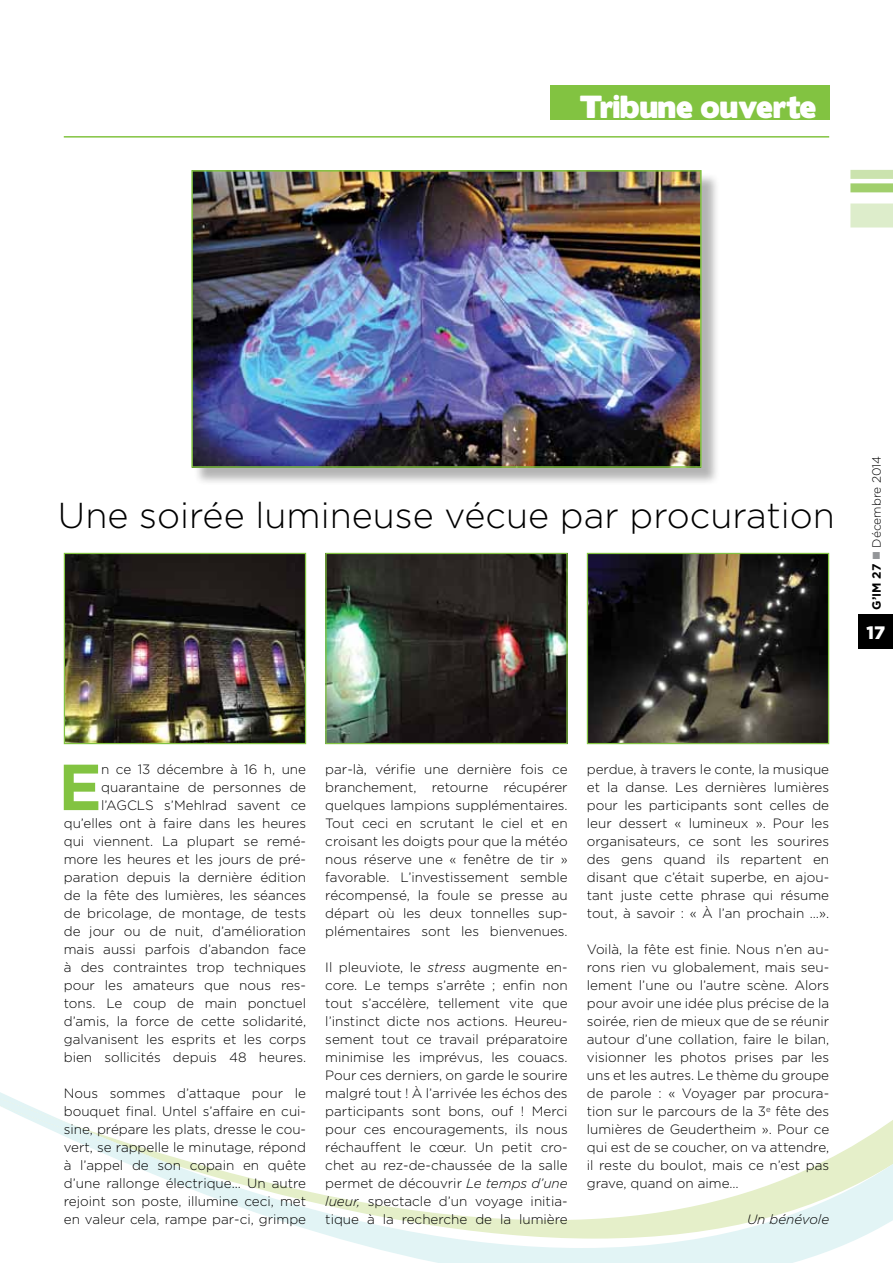
<style>
.page{position:relative;width:893px;height:1263px;background:#fff}
.page>*{position:absolute;margin:0;border:0;box-sizing:border-box;transform-origin:0 0}
.t1{font:700 64.95px "Gotham";color:#82c341}
.t2{font:300 36px "Gotham";color:#000}
.t3{font:28.5px "Boris Black Bloxx";color:#fff}
.t4{font:900 18px "Gotham";color:#fff}
.t5{font:300 13.5px/18px "Gotham";color:#000;text-align:justify}
.t6{font:italic 300 13.5px "Gotham";color:#000}
.t7{font:300 12px "Gotham";color:#000}
.s1{font-weight:700}
.s2{color:#939598}
.s3{font-style:italic}
</style>
<div class="page">
<svg style="left:132px;top:1165px;width:761px;height:98px"></svg>
<svg style="left:0;top:1092px;width:893px;height:73px"></svg>
<div style="left:859px;top:614px;width:34px;height:34px;background:#000"></div>
<div style="left:850px;top:183px;width:43px;height:9px;background:#a1cf6d"></div>
<div style="left:850px;top:203px;width:43px;height:24px;background:#ddedcb"></div>
<div style="left:850px;top:170px;width:43px;height:9px;background:#cbe3ae"></div>
<hr style="left:64px;top:136px;width:765px;height:2px;background:#82c341">
<div style="left:550px;top:85px;width:279px;height:34px;background:#82c341"></div>
<div style="left:194px;top:172px;width:526px;height:315px;background:#000;opacity:.3"></div>
<img style="left:194px;top:173px;width:505px;height:292px">
<div style="left:191px;top:170px;width:511px;height:298px;border:2px solid #82c341"></div>
<img style="left:66px;top:555px;width:238px;height:187px">
<div style="left:64px;top:553px;width:242px;height:191px;border:1px solid #82c341"></div>
<img style="left:327px;top:555px;width:239px;height:187px">
<div style="left:325px;top:553px;width:243px;height:191px;border:1px solid #82c341"></div>
<img style="left:589px;top:555px;width:238px;height:187px">
<div style="left:587px;top:553px;width:242px;height:191px;border:1px solid #82c341"></div>
<h3 class="t3" style="left:579px;top:86px;width:239px">Tribune ouverte</h3>
<h2 class="t2" style="left:58px;top:493px;width:778px">Une soirée lumineuse vécue par procuration</h2>
<p class="t7" style="left:869px;top:610px;width:155px;rotate:-90deg"><span class="s1">G’IM 27</span> <span class="s2">■</span> Décembre 2014</p>
<h3 class="t4" style="left:867px;top:621px;width:20px">17</h3>
<h1 class="t1" style="left:58px;top:748px;width:45px">E</h1>
<p class="t5" style="left:64px;top:760px;width:244px;text-align:right">n ce 13 décembre à 16 h, une quarantaine de personnes de l’AGCLS s’Mehlrad savent ce qu’elles ont à faire dans les heures qui viennent. La plupart se remé&shy;more les heures et les jours de pré&shy;paration depuis la dernière édition de la fête des lumières, les séances de bricolage, de montage, de tests de jour ou de nuit, d’amélioration mais aussi parfois d’abandon face à des contraintes trop techniques pour les amateurs que nous res&shy;tons. Le coup de main ponctuel d’amis, la force de cette solidarité, galvanisent les esprits et les corps bien sollicités depuis 48 heures.</p>
<p class="t5" style="left:64px;top:1084px;width:244px">Nous sommes d’attaque pour le bouquet final. Untel s’affaire en cui&shy;sine, prépare les plats, dresse le cou&shy;vert, se rappelle le minutage, répond à l’appel de son copain en quête d’une rallonge électrique... Un autre rejoint son poste, illumine ceci, met en valeur cela, rampe par-ci, grimpe</p>
<p class="t5" style="left:325px;top:760px;width:244px">par-là, vérifie une dernière fois ce branchement, retourne récupérer quelques lampions supplémentaires.<br>Tout ceci en scrutant le ciel et en croisant les doigts pour que la météo nous réserve une « fenêtre de tir » favorable. L’investissement semble récompensé, la foule se presse au départ où les deux tonnelles sup&shy;plémentaires sont les bienvenues.</p>
<p class="t5" style="left:325px;top:958px;width:244px">Il pleuviote, le <span class="s3">stress</span> augmente en&shy;core. Le temps s’arrête ; enfin non tout s’accélère, tellement vite que l’instinct dicte nos actions. Heureu&shy;sement tout ce travail préparatoire minimise les imprévus, les couacs.<br>Pour ces derniers, on garde le sourire malgré tout ! À l’arrivée les échos des participants sont bons, ouf ! Merci pour ces encouragements, ils nous réchauffent le cœur. Un petit cro&shy;chet au rez-de-chaussée de la salle permet de découvrir <span class="s3">Le temps d’une lueur,</span> spectacle d’un voyage initia&shy;tique à la recherche de la lumière</p>
<p class="t5" style="left:587px;top:760px;width:244px">perdue, à travers le conte, la musique et la danse. Les dernières lumières pour les participants sont celles de leur dessert « lumineux ». Pour les organisateurs, ce sont les sourires des gens quand ils repartent en disant que c’était superbe, en ajou&shy;tant juste cette phrase qui résume tout, à savoir : « À l’an prochain …».</p>
<p class="t5" style="left:587px;top:940px;width:244px">Voilà, la fête est finie. Nous n’en au&shy;rons rien vu globalement, mais seu&shy;lement l’une ou l’autre scène. Alors pour avoir une idée plus précise de la soirée, rien de mieux que de se réunir autour d’une collation, faire le bilan, visionner les photos prises par les uns et les autres. Le thème du groupe de parole : « Voyager par procura&shy;tion sur le parcours de la 3<sup>e</sup> fête des lumières de Geudertheim ». Pour ce qui est de se coucher, on va attendre, il reste du boulot, mais ce n’est pas grave, quand on aime…</p>
<p class="t6" style="left:747px;top:1211px;width:84px">Un bénévole</p>
</div>
